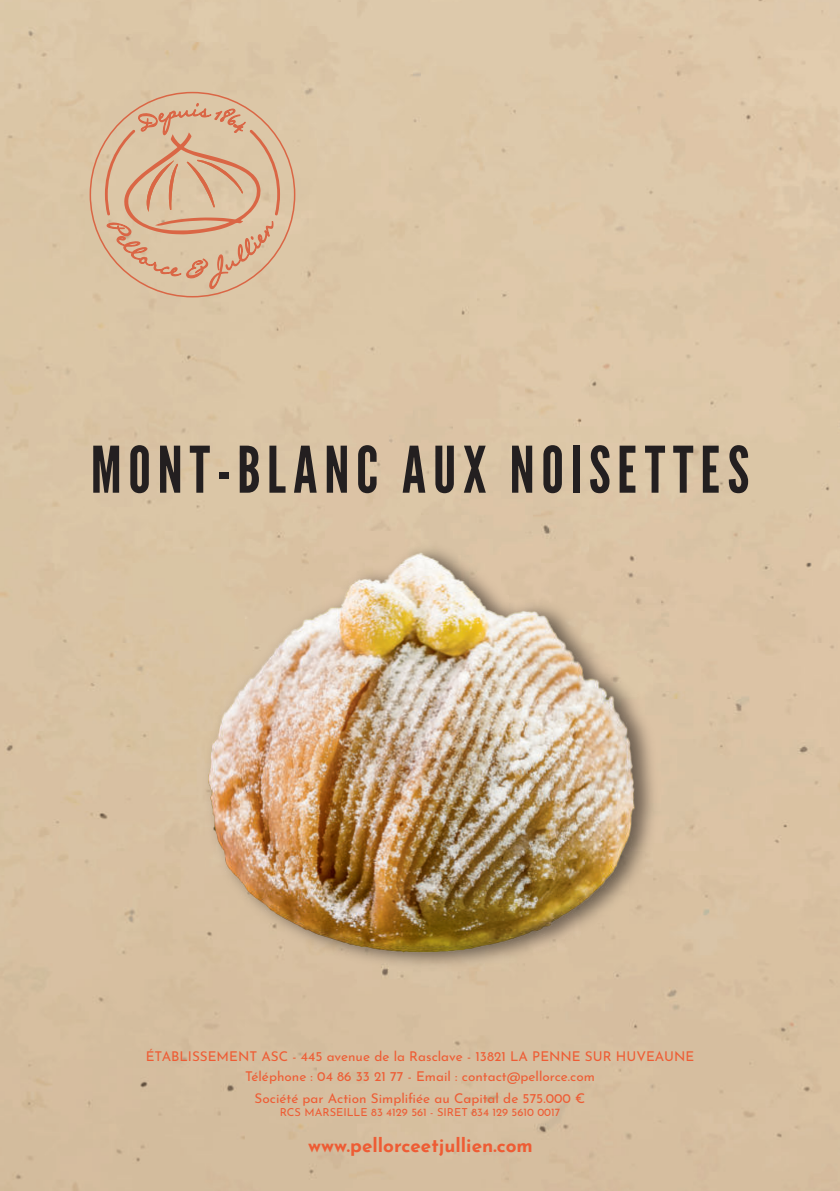
<style>
.page{position:relative;width:840px;height:1191px;background:#fff}
.page>*{position:absolute;margin:0;border:0;box-sizing:border-box;transform-origin:0 0}
.t1{font:64px "League Gothic";letter-spacing:.1em;color:#231f20}
.t2{font:700 19px "Josefin Sans";color:#ee5c34}
.t3{font:13.6px/19.6px "Josefin Sans";color:#ee5c34;text-align:center}
.t4{font:11px "Josefin Sans";color:#ee5c34}
</style>
<div class="page">
<div style="left:0;top:0;width:839px;height:1191px;background:#dac3a5"></div>
<svg style="left:103px;top:82px;width:178px;height:213px;background:#dbb898"></svg>
<img style="left:198px;top:536px;width:466px;height:440px">
<img style="left:208px;top:552px;width:426px;height:400px">
<h1 class="t1" style="left:91px;top:436px;width:659px">MONT-BLANC AUX NOISETTES</h1>
<p class="t3" style="left:146px;top:1047px;width:549px">…TABLISSEMENT ASC - 445 avenue de la Rasclave - 13821 LA PENNE SUR HUVEAUNE<br>TÈlÈphone : 04 86 33 21 77 - Email : contact@pellorce.com</p>
<p class="t3" style="left:254px;top:1086px;width:332px">Société par Action Simplifiée au Capital de 575.000 €</p>
<p class="t4" style="left:279px;top:1107px;width:282px">RCS MARSEILLE 83 4129 561 - SIRET 834 129 5610 0017</p>
<h2 class="t2" style="left:308px;top:1136px;width:226px">www.pellorceetjullien.com</h2>
</div>
